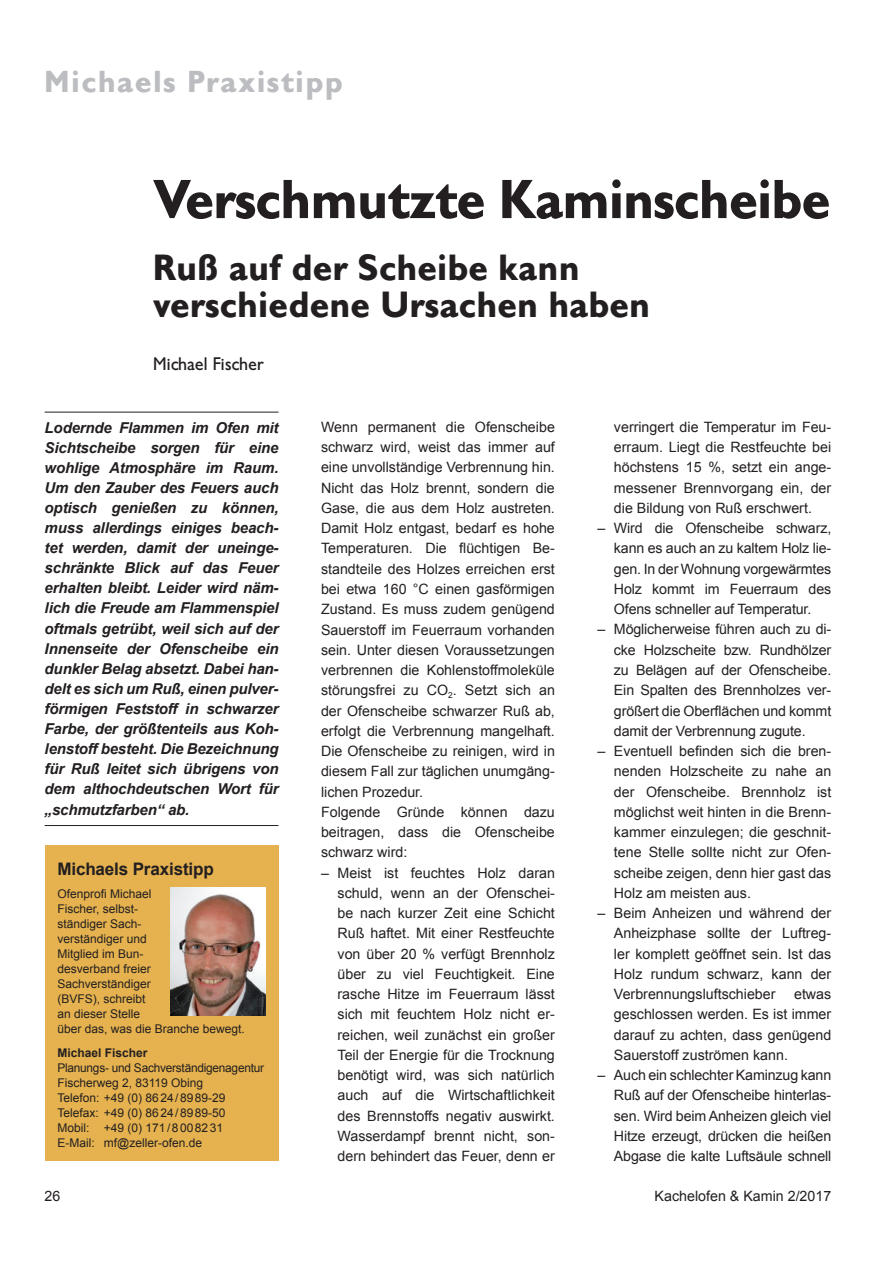
<style>
.page{position:relative;width:893px;height:1263px;background:#fff}
.page>*{position:absolute;margin:0;border:0;box-sizing:border-box;transform-origin:0 0}
.t1{font:700 54px "Gill Sans BQ";letter-spacing:-.02em;color:#231f20;scale:.96 1}
.t2{font:700 36px/37.5px "Gill Sans BQ";color:#231f20}
.t3{font:700 30px "Gill Sans BQ";letter-spacing:.045em;color:#bcbdc0}
.t4{font:18px "Gill Sans BQ";color:#231f20}
.t5{font:700 17.25px "Arial";letter-spacing:-.01em;color:#231f20}
.t6{font:italic 700 15px/20.1px "Arial";letter-spacing:-.01em;color:#231f20;text-align:justify}
.t7{font:14.25px/20.2px "Arial";color:#231f20;text-align:justify}
.t8{font:12px/15px "Arial";color:#231f20}
.t9{font:700 12px "Arial";color:#231f20}
</style>
<div class="page">
<div style="left:45px;top:845px;width:234px;height:316px;background:#e5b24f"></div>
<img style="left:170px;top:888px;width:96px;height:128px">
<hr style="left:45px;top:412px;width:234px;height:1px;background:#231f20">
<hr style="left:45px;top:825px;width:234px;height:1px;background:#231f20">
<h3 class="t3" style="left:45px;top:64px;width:301px">Michaels Praxistipp</h3>
<h1 class="t1" style="left:153px;top:168px;width:708px">Verschmutzte Kaminscheibe</h1>
<h2 class="t2" style="left:153px;top:249px;width:499px">Ruß auf der Scheibe kann verschiedene Ursachen haben</h2>
<p class="t4" style="left:153px;top:353px;width:112px">Michael Fischer</p>
<p class="t7" style="left:321px;top:417px;width:235px;text-align:left">Wenn permanent die Ofenscheibe schwarz wird, weist das immer auf eine unvollständige Verbrennung hin.<br>Nicht das Holz brennt, sondern die<br>Gase, die aus dem Holz austreten.<br>Damit Holz entgast, bedarf es hohe<br>Temperaturen. Die flüchtigen Be&shy;standteile des Holzes erreichen erst bei etwa 160 °C einen gasförmigen<br>Zustand. Es muss zudem genügend<br>Sauerstoff im Feuerraum vorhanden sein. Unter diesen Voraussetzungen verbrennen die Kohlenstoffmoleküle störungsfrei zu CO<sub>2</sub>. Setzt sich an der Ofenscheibe schwarzer Ruß ab, erfolgt die Verbrennung mangelhaft.<br>Die Ofenscheibe zu reinigen, wird in diesem Fall zur täglichen unumgäng&shy;lichen Prozedur.<br>Folgende Gründe können dazu beitragen, dass die Ofenscheibe schwarz wird:</p>
<p class="t7" style="left:338px;top:862px;width:219px;text-indent:-17px">– Meist ist feuchtes Holz daran schuld, wenn an der Ofenschei&shy;be nach kurzer Zeit eine Schicht Ruß haftet. Mit einer Restfeuchte von über 20 % verfügt Brennholz über zu viel Feuchtigkeit. Eine rasche Hitze im Feuerraum lässt sich mit feuchtem Holz nicht er&shy;reichen, weil zunächst ein großer Teil der Energie für die Trocknung benötigt wird, was sich natürlich auch auf die Wirtschaftlichkeit des Brennstoffs negativ auswirkt.<br>Wasserdampf brennt nicht, son&shy;dern behindert das Feuer, denn er</p>
<p class="t6" style="left:45px;top:418px;width:235px">Lodernde Flammen im Ofen mit Sichtscheibe sorgen für eine wohlige Atmosphäre im Raum.<br>Um den Zauber des Feuers auch optisch genießen zu können, muss allerdings einiges beach&shy;tet werden, damit der uneinge&shy;schränkte Blick auf das Feuer erhalten bleibt. Leider wird näm&shy;lich die Freude am Flammenspiel oftmals getrübt, weil sich auf der Innenseite der Ofenscheibe ein dunkler Belag absetzt. Dabei han&shy;delt es sich um Ruß, einen pulver&shy;förmigen Feststoff in schwarzer Farbe, der größtenteils aus Koh&shy;lenstoff besteht. Die Bezeichnung für Ruß leitet sich übrigens von dem althochdeutschen Wort für „schmutzfarben“ ab.</p>
<p class="t7" style="left:614px;top:417px;width:219px">verringert die Temperatur im Feu&shy;erraum. Liegt die Restfeuchte bei höchstens 15 %, setzt ein ange&shy;messener Brennvorgang ein, der die Bildung von Ruß erschwert.</p>
<p class="t7" style="left:614px;top:518px;width:219px;text-indent:-17px">– Wird die Ofenscheibe schwarz, kann es auch an zu kaltem Holz lie&shy;gen. In der Wohnung vorgewärmtes Holz kommt im Feuerraum des Ofens schneller auf Temperatur.</p>
<p class="t7" style="left:614px;top:619px;width:219px;text-indent:-17px">– Möglicherweise führen auch zu di&shy;cke Holzscheite bzw. Rundhölzer zu Belägen auf der Ofenscheibe.<br>Ein Spalten des Brennholzes ver&shy;größert die Oberflächen und kommt damit der Verbrennung zugute.</p>
<p class="t7" style="left:614px;top:741px;width:219px;text-indent:-17px">– Eventuell befinden sich die bren&shy;nenden Holzscheite zu nahe an der Ofenscheibe. Brennholz ist möglichst weit hinten in die Brenn&shy;kammer einzulegen; die geschnit&shy;tene Stelle sollte nicht zur Ofen&shy;scheibe zeigen, denn hier gast das Holz am meisten aus.</p>
<p class="t7" style="left:614px;top:903px;width:219px;text-indent:-17px">– Beim Anheizen und während der Anheizphase sollte der Luftreg&shy;ler komplett geöffnet sein. Ist das Holz rundum schwarz, kann der Verbrennungsluftschieber</p>
<p class="t5" style="left:57px;top:857px;width:158px">Michaels Praxistipp</p>
<p class="t8" style="left:57px;top:887px;width:189px">Ofenprofi Michael<br>Fischer, selbst-<br>ständiger Sach-<br>verständiger und<br>Mitglied im Bun-<br>desverband freier<br>Sachverständiger<br>(BVFS), schreibt<br>an dieser Stelle<br>über das, was die Branche bewegt.</p>
<p class="t9" style="left:57px;top:1045px;width:92px">Michael Fischer</p>
<p class="t8" style="left:57px;top:1060px;width:208px">Planungs- und Sachverständigenagentur<br>Fischerweg 2, 83119 Obing<br>Telefon: +49 (0) 8624/8989-29<br>Telefax: +49 (0) 8624/8989-50<br>Mobil: +49 (0) 171/8008231<br>E-Mail: mf@zeller-ofen.de</p>
<p class="t7" style="left:614px;top:984px;width:219px;text-indent:180px">etwas geschlossen werden. Es ist immer darauf zu achten, dass genügend Sauerstoff zuströmen kann.</p>
<p class="t7" style="left:614px;top:1065px;width:219px;text-indent:-17px">– Auch ein schlechter Kaminzug kann Ruß auf der Ofenscheibe hinterlas&shy;sen. Wird beim Anheizen gleich viel Hitze erzeugt, drücken die heißen Abgase die kalte Luftsäule schnell</p>
<p class="t7" style="left:45px;top:1186px;width:17px">26</p>
<p class="t7" style="left:655px;top:1186px;width:178px">Kachelofen &amp; Kamin 2/2017</p>
</div>
